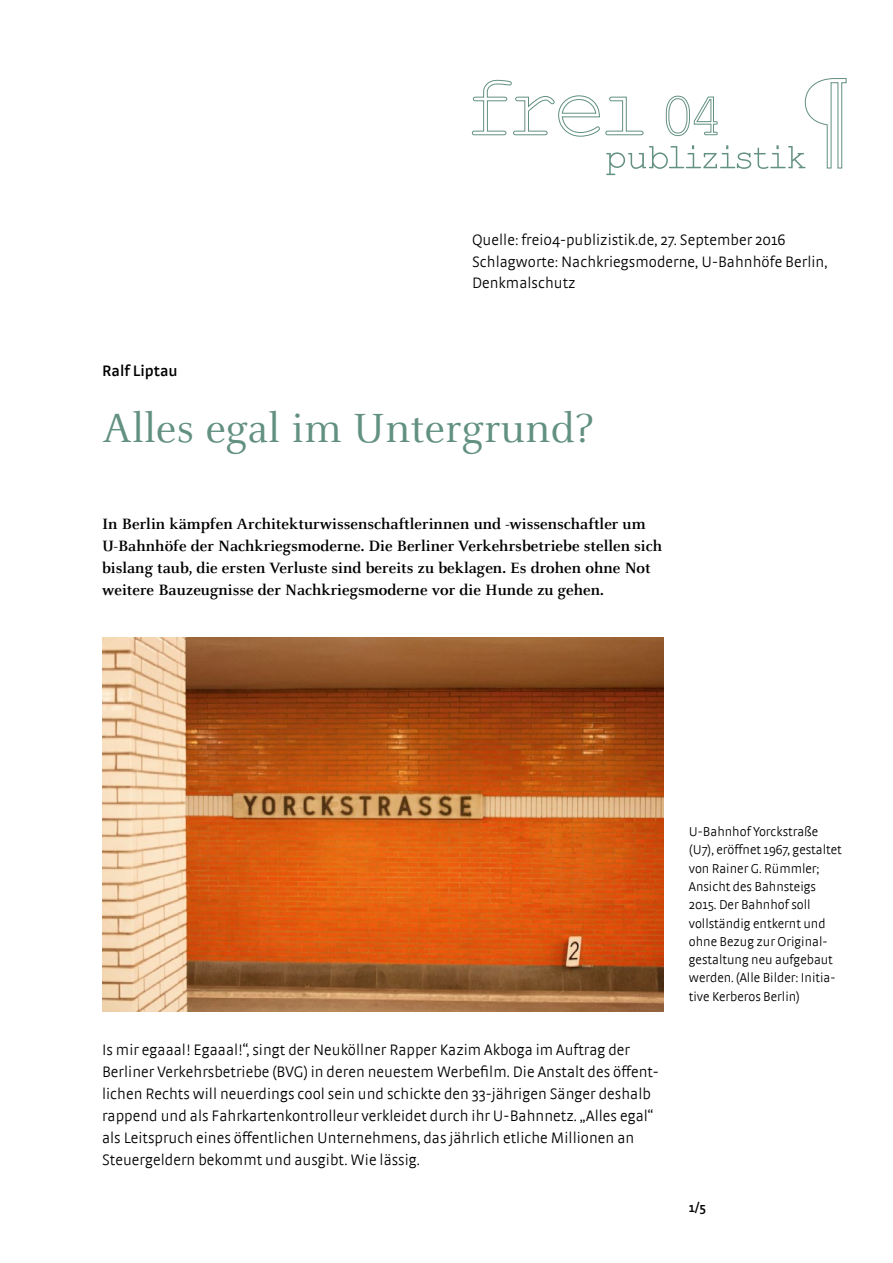
<style>
.page{position:relative;width:893px;height:1263px;background:#fff}
.page>*{position:absolute;margin:0;border:0;box-sizing:border-box;transform-origin:0 0}
.t1{font:45px "Celeste";letter-spacing:.005em;color:#629081}
.t2{font:700 16.5px/21.9px "Celeste";color:#000}
.t3{font:300 15.9px/21.9px "Strada";letter-spacing:.005em;color:#000}
.t4{font:300 15.9px/21.9px "Strada OT";letter-spacing:.005em;color:#000}
.t5{font:600 15.9px "Strada";letter-spacing:.005em;color:#000}
.t6{font:300 13.5px/18.3px "Strada";color:#000}
.t7{font:600 13.5px "Strada";color:#000}
</style>
<div class="page">
<svg style="left:472px;top:78px;width:374px;height:97px"></svg>
<img style="left:102px;top:638px;width:561px;height:373px">
<p class="t4" style="left:472px;top:229px;width:357px">Quelle: frei04-publizistik.de, 27. September 2016<br>Schlagworte: Nachkriegsmoderne, U-Bahnhöfe Berlin,<br>Denkmalschutz</p>
<p class="t5" style="left:102px;top:361px;width:77px">Ralf Liptau</p>
<h1 class="t1" style="left:102px;top:405px;width:493px">Alles egal im Untergrund?</h1>
<p class="t2" style="left:102px;top:514px;width:562px">In Berlin kämpfen Architekturwissenschaftlerinnen und -wissenschaftler um U-Bahnhöfe der Nachkriegsmoderne. Die Berliner Verkehrsbetriebe stellen sich bislang taub, die ersten Verluste sind bereits zu beklagen. Es drohen ohne Not weitere Bauzeugnisse der Nachkriegsmoderne vor die Hunde zu gehen.</p>
<p class="t3" style="left:102px;top:1039px;width:558px">Is mir egaaal! Egaaal!“, singt der Neuköllner Rapper Kazim Akboga im Auftrag der Berliner Verkehrsbetriebe (BVG) in deren neuestem Werbefilm. Die Anstalt des öffent&shy;lichen Rechts will neuerdings cool sein und schickte den 33-jährigen Sänger deshalb rappend und als Fahrkartenkontrolleur verkleidet durch ihr U-Bahnnetz. „Alles egal“ als Leitspruch eines öffentlichen Unternehmens, das jährlich etliche Millionen an Steuergeldern bekommt und ausgibt. Wie lässig.</p>
<p class="t6" style="left:689px;top:822px;width:155px">U-Bahnhof Yorckstraße (U7), eröffnet 1967, gestaltet von Rainer G. Rümmler;<br>Ansicht des Bahnsteigs<br>2015. Der Bahnhof soll vollständig entkernt und ohne Bezug zur Original&shy;gestaltung neu aufgebaut werden. (Alle Bilder: Initia&shy;tive Kerberos Berlin)</p>
<p class="t7" style="left:689px;top:1199px;width:19px">1/5</p>
</div>
